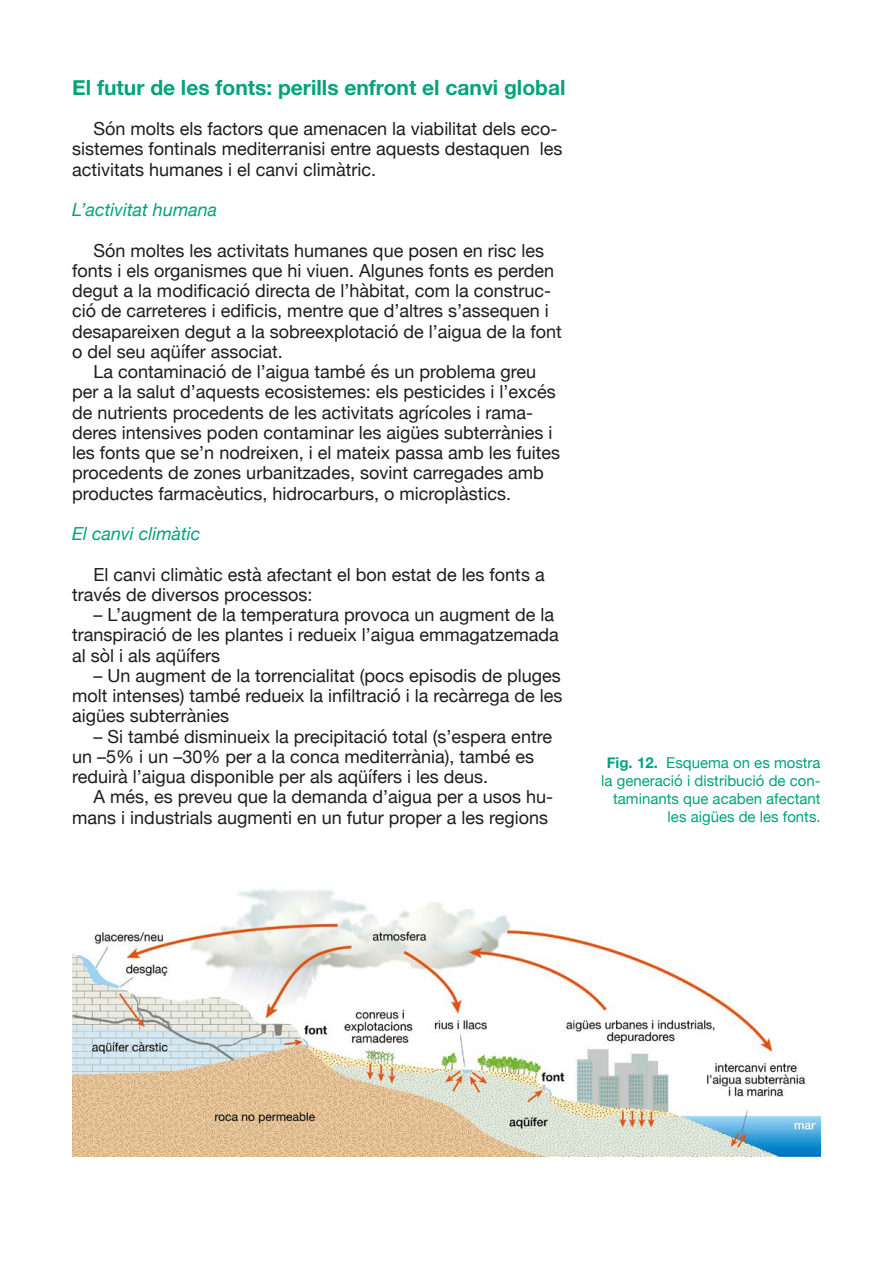
<style>
.page{position:relative;width:893px;height:1263px;background:#fff}
.page>*{position:absolute;margin:0;border:0;box-sizing:border-box;transform-origin:0 0}
.Titol_1{font:700 21px "Helvetica Neue";color:#00a37c}
.Cos{font:18px/20.2px "Helvetica Neue";color:#1d1d1b}
.titol_2{font:italic 18px "Helvetica Neue";color:#00a37c}
.Peu{font:15px/18px "Helvetica Neue";color:#00a37c;text-align:right}
.s1{font-weight:700}
</style>
<div class="page">
<img style="left:73px;top:889px;width:747px;height:268px">
<p class="Titol_1" style="left:72px;top:71px;width:495px">El futur de les fonts: perills enfront el canvi global</p>
<p class="Cos" style="left:72px;top:120px;width:492px;text-indent:21px">Són molts els factors que amenacen la viabilitat dels eco&shy;sistemes fontinals mediterranisi entre aquests destaquen les activitats humanes i el canvi climàtric.</p>
<p class="titol_2" style="left:72px;top:197px;width:146px">L’activitat humana</p>
<p class="Cos" style="left:72px;top:241px;width:491px;text-indent:21px">Són moltes les activitats humanes que posen en risc les fonts i els organismes que hi viuen. Algunes fonts es perden degut a la modificació directa de l’hàbitat, com la construc&shy;ció de carreteres i edificis, mentre que d’altres s’assequen i desapareixen degut a la sobreexplotació de l’aigua de la font o del seu aqüífer associat.</p>
<p class="Cos" style="left:72px;top:363px;width:489px;text-indent:21px">La contaminació de l’aigua també és un problema greu per a la salut d’aquests ecosistemes: els pesticides i l’excés de nutrients procedents de les activitats agrícoles i rama&shy;deres intensives poden contaminar les aigües subterrànies i les fonts que se’n nodreixen, i el mateix passa amb les fuites procedents de zones urbanitzades, sovint carregades amb productes farmacèutics, hidrocarburs, o microplàstics.</p>
<p class="titol_2" style="left:72px;top:521px;width:130px">El canvi climàtic</p>
<p class="Cos" style="left:72px;top:565px;width:474px;text-indent:21px">El canvi climàtic està afectant el bon estat de les fonts a través de diversos processos:</p>
<p class="Cos" style="left:72px;top:606px;width:488px;text-indent:21px">– L’augment de la temperatura provoca un augment de la transpiració de les plantes i redueix l’aigua emmagatzemada al sòl i als aqüífers</p>
<p class="Cos" style="left:72px;top:666px;width:492px;text-align:justify;text-indent:21px">– Un augment de la torrencialitat (pocs episodis de pluges molt intenses) també redueix la infiltració i la recàrrega de les aigües subterrànies</p>
<p class="Cos" style="left:72px;top:727px;width:481px;text-indent:21px">– Si també disminueix la precipitació total (s’espera entre un –5% i un –30% per a la conca mediterrània), també es reduirà l’aigua disponible per als aqüífers i les deus.</p>
<p class="Cos" style="left:72px;top:788px;width:482px;text-align:right">A més, es preveu que la demanda d’aigua per a usos hu&shy;mans i industrials augmenti en un futur proper a les regions</p>
<p class="Peu" style="left:601px;top:754px;width:221px"><span class="s1">Fig. 12.</span> Esquema on es mostra la generació i distribució de con&shy;taminants que acaben afectant les aigües de les fonts.</p>
</div>
